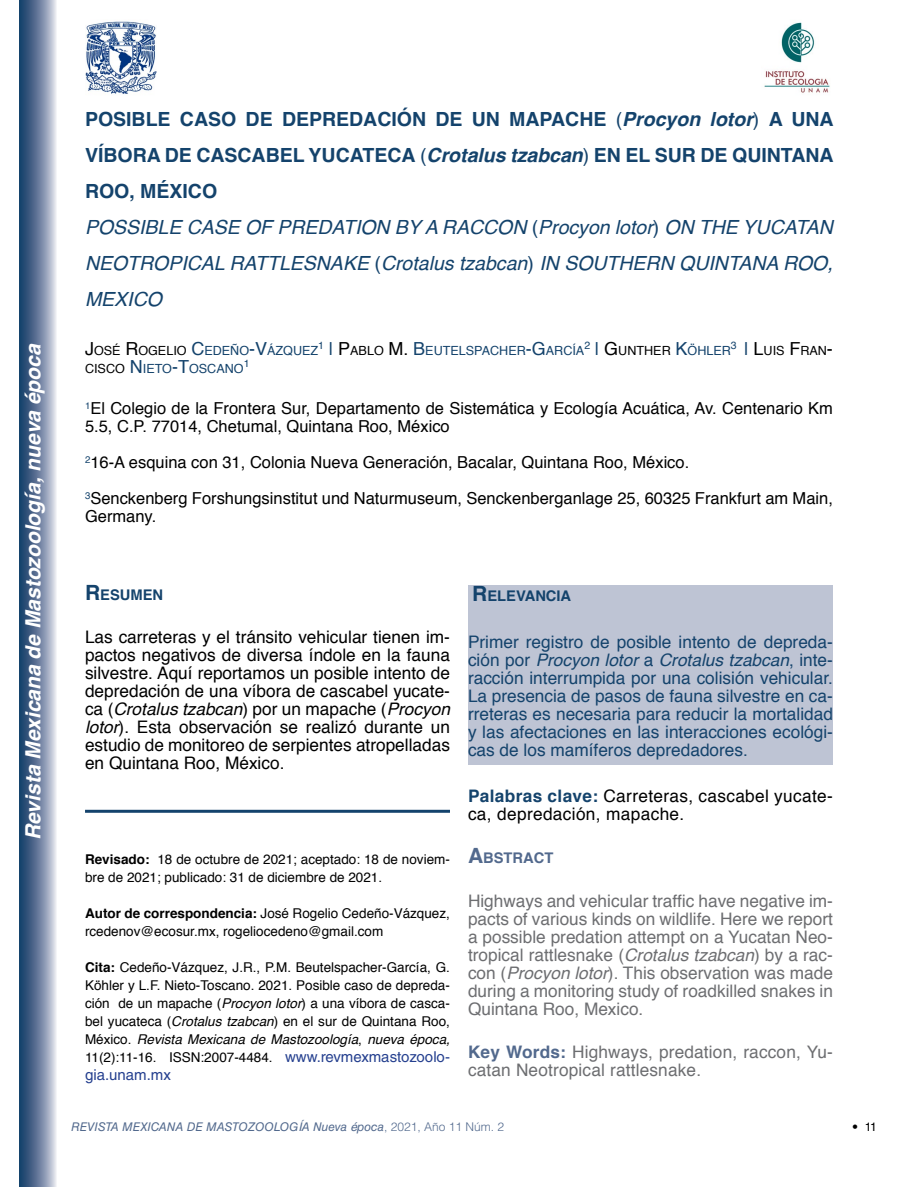
<style>
.page{position:relative;width:918px;height:1188px;background:#fff}
.page>*{position:absolute;margin:0;border:0;box-sizing:border-box;transform-origin:0 0}
.t1{font:italic 700 21px "Helvetica";color:#fff}
.t2{font:italic 19.5px/36px "Helvetica";color:#14436c}
.t3{font:17.25px/18px "Helvetica";letter-spacing:.01em;color:#6d6e71;text-align:justify}
.t4{font:17.25px/18px "Helvetica";color:#000;text-align:justify}
.t5{font:17.25px/18px "Helvetica";color:#14436c;text-align:justify}
.t6{font:17.25px/18px "Helvetica";letter-spacing:.02em;color:#000}
.t7{font:16.5px/18px "Helvetica";color:#000}
.t8{font:15px "Helvetica LT Std";color:#25408f}
.t9{font:700 14.7px "Helvetica";color:#14436c}
.t10{font:700 14.7px "Helvetica";color:#52698d}
.t11{font:13.5px/18px "Helvetica";color:#000}
.t12{font:12.6px/18px "Helvetica";color:#14436c}
.t13{font:italic 12px "Helvetica LT Std";color:#52698d}
.t14{font:12px "Helvetica LT Std";color:#000}
.t15{font:10.5px "Helvetica";color:#14436c}
.s1{font-weight:700;font-style:normal}
.s2{font-style:normal}
.s3{font-weight:700}
.s4{font-size:18px;color:#000}
.s5{color:#000}
.s6{font-size:18px}
.s7{font-size:21px}
.s8{font-style:italic}
.s9{font-family:"Helvetica LT Std";font-size:15px;color:#25408f}
.s10{font-weight:700;color:#14436c}
.s11{font-weight:700;color:#52698d}
.s12{font-weight:300;font-style:normal}
.s13{font-weight:300}
</style>
<div class="page">
<svg style="left:20px;top:0;width:36px;height:1186px;background:#6b809e"></svg>
<img style="left:764px;top:22px;width:66px;height:71px">
<div style="left:468px;top:585px;width:365px;height:180px;background:#bec4d4"></div>
<img style="left:85px;top:21px;width:72px;height:73px">
<hr style="left:85px;top:810px;width:365px;height:3px;background:#14436c">
<h1 class="t1" style="left:16px;top:840px;width:498px;rotate:-90deg">Revista Mexicana de Mastozoología, nueva época</h1>
<p class="t2" style="left:85px;top:102px;width:750px"><span class="s1">POSIBLE CASO DE DEPREDACIÓN DE UN MAPACHE</span> <span class="s2">(</span><span class="s3">Procyon lotor</span><span class="s2">)</span> <span class="s1">A UNA VÍBORA DE CASCABEL YUCATECA</span> <span class="s2">(</span><span class="s3">Crotalus tzabcan</span><span class="s2">)</span> <span class="s1">EN EL SUR DE QUINTANA ROO, MÉXICO<br></span>POSSIBLE CASE OF PREDATION BY A RACCON <span class="s2">(</span>Procyon lotor<span class="s2">)</span> ON THE YUCATAN NEOTROPICAL RATTLESNAKE <span class="s2">(</span>Crotalus tzabcan<span class="s2">)</span> IN SOUTHERN QUINTANA ROO, MEXICO</p>
<p class="t12" style="left:85px;top:342px;width:749px"><span class="s4">J</span><span class="s5">OSÉ</span> <span class="s4">R</span><span class="s5">OGELIO</span> <span class="s6">C</span>EDEÑO<span class="s6">-V</span>ÁZQUEZ<sup>1</sup> <span class="s6">|</span> <span class="s4">P</span><span class="s5">ABLO</span> <span class="s4">M.</span> <span class="s6">B</span> EUTELSPACHER<span class="s6">-G</span>ARCÍA<sup>2</sup> <span class="s6">|</span> <span class="s4">G</span><span class="s5">UNTHER</span> <span class="s6">K</span>ÖHLER<sup>3</sup> <span class="s6">|</span> <span class="s4">L</span><span class="s5">UIS</span> <span class="s4">F</span><span class="s5">RAN</span><span class="s4">-<br></span><span class="s5">CISCO</span> <span class="s6">N</span>IETO<span class="s6">-T</span>OSCANO</p>
<p class="t15" style="left:244px;top:355px;width:7px">1</p>
<p class="t7" style="left:85px;top:400px;width:749px"><sup>1</sup>El Colegio de la Frontera Sur, Departamento de Sistemática y Ecología Acuática, Av. Centenario Km<br>5.5, C.P. 77014, Chetumal, Quintana Roo, México</p>
<p class="t7" style="left:85px;top:445px;width:749px;line-height:36px"><sup>2</sup>16-A esquina con 31, Colonia Nueva Generación, Bacalar, Quintana Roo, México.<br><sup>3</sup>Senckenberg Forshungsinstitut und Naturmuseum, Senckenberganlage 25, 60325 Frankfurt am Main,</p>
<p class="t7" style="left:85px;top:508px;width:73px">Germany.</p>
<p class="t9" style="left:85px;top:583px;width:80px"><span class="s7">R</span>ESUMEN</p>
<p class="t4" style="left:85px;top:629px;width:366px">Las carreteras y el tránsito vehicular tienen im&shy;pactos negativos de diversa índole en la fauna silvestre. Aquí reportamos un posible intento de depredación de una víbora de cascabel yucate&shy;ca (<span class="s8">Crotalus tzabcan</span>) por un mapache (<span class="s8">Procyon lotor</span>). Esta observación se realizó durante un estudio de monitoreo de serpientes atropelladas en Quintana Roo, México.</p>
<p class="t11" style="left:85px;top:851px;width:366px"><span class="s3">Revisado:</span> 18 de octubre de 2021; aceptado: 18 de noviem&shy;bre de 2021; publicado: 31 de diciembre de 2021.</p>
<p class="t11" style="left:85px;top:905px;width:366px"><span class="s3">Autor de correspondencia:</span> José Rogelio Cedeño-Vázquez, rcedenov@ecosur.mx, rogeliocedeno@gmail.com</p>
<p class="t11" style="left:85px;top:959px;width:366px;text-align:justify"><span class="s3">Cita:</span> Cedeño-Vázquez, J.R., P.M. Beutelspacher-García, G.<br>Köhler y L.F. Nieto-Toscano. 2021. Posible caso de depreda&shy;ción de un mapache (<span class="s8">Procyon lotor</span>) a una víbora de casca&shy;bel yucateca (<span class="s8">Crotalus tzabcan</span>) en el sur de Quintana Roo, México. <span class="s8">Revista Mexicana de Mastozoología</span>, <span class="s8">nueva época, </span>11(2):11-16. ISSN:2007-4484. <span class="s9">www.revmexmastozoolo-</span></p>
<p class="t8" style="left:85px;top:1066px;width:87px">gia.unam.mx</p>
<p class="t9" style="left:472px;top:584px;width:101px"><span class="s7">R</span> ELEVANCIA</p>
<p class="t5" style="left:468px;top:633px;width:366px">Primer registro de posible intento de depreda&shy;ción por <span class="s8">Procyon lotor</span> a <span class="s8">Crotalus tzabcan</span>, inte&shy;racción interrumpida por una colisión vehicular.<br>La presencia de pasos de fauna silvestre en ca&shy;rreteras es necesaria para reducir la mortalidad y las afectaciones en las interacciones ecológi&shy;cas de los mamíferos depredadores.</p>
<p class="t6" style="left:468px;top:787px;width:366px"><span class="s10">Palabras clave:</span> Carreteras, cascabel yucate&shy;ca, depredación, mapache.</p>
<p class="t10" style="left:468px;top:846px;width:87px"><span class="s7">A</span>BSTRACT</p>
<p class="t3" style="left:468px;top:892px;width:366px">Highways and vehicular traffic have negative im&shy;pacts of various kinds on wildlife. Here we report a possible predation attempt on a Yucatan Neo&shy;tropical rattlesnake (<span class="s8">Crotalus tzabcan</span>) by a rac&shy;con (<span class="s8">Procyon lotor</span>). This observation was made during a monitoring study of roadkilled snakes in Quintana Roo, Mexico.</p>
<p class="t3" style="left:468px;top:1044px;width:366px"><span class="s11">Key Words:</span> Highways, predation, raccon, Yu&shy;catan Neotropical rattlesnake.</p>
<p class="t13" style="left:71px;top:1120px;width:435px">REVISTA MEXICANA DE MASTOZOOLOGÍA Nueva época<span class="s12">, 2021, Año 11 Núm. 2</span></p>
<p class="t14" style="left:852px;top:1120px;width:26px"><span class="s13">•</span> 11</p>
</div>
